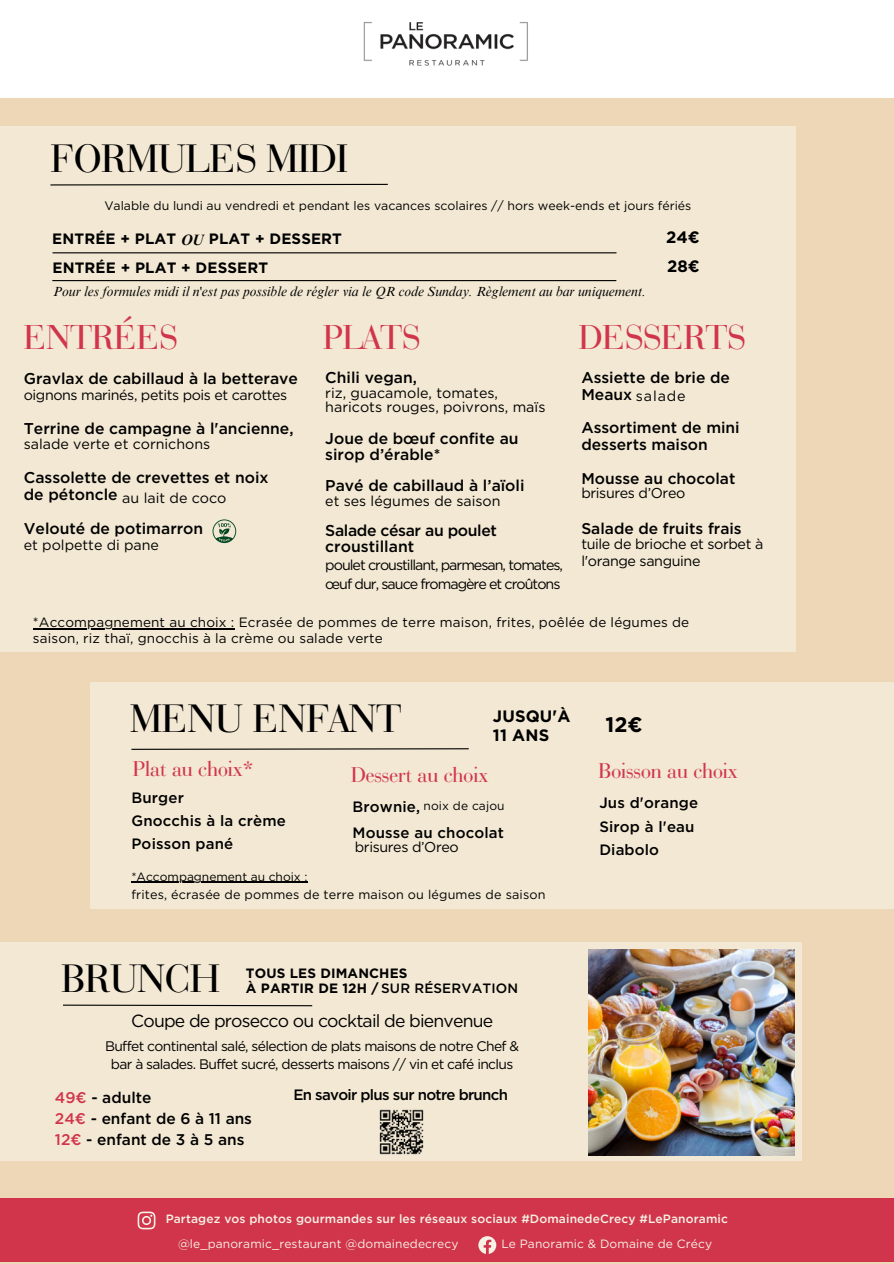
<style>
.page{position:relative;width:894px;height:1264px;background:#fff}
.page>*{position:absolute;margin:0;border:0;box-sizing:border-box;transform-origin:0 0}
.t1{font:41.55px "Bauer Bodoni BT";color:#000}
.t2{font:41.55px "Bauer Bodoni BT";color:#010101}
.t3{font:36.3px "Bauer Bodoni BT";color:#d1354c}
.t4{font:22.5px "Bauer Bodoni BT";color:#d1354c}
.t5{font:700 21px "Gotham";color:#000}
.t6{font:17.55px "Gotham";letter-spacing:-.045em;color:#000}
.t7{font:700 16.5px/19.2px "Gotham";letter-spacing:.01em;color:#000}
.t8{font:500 15.75px "Gotham";letter-spacing:-.025em;color:#000}
.t9{font:500 15.75px "Gotham";color:#000}
.t10{font:500 15.6px/16.8px "Gotham";color:#000}
.t11{font:500 15.45px "Gotham";color:#000}
.t12{font:500 15px "Gotham";letter-spacing:.01em;color:#000}
.t13{font:700 15px "Gotham";letter-spacing:.01em;color:#000}
.t14{font:500 15px "Gotham";letter-spacing:-.045em;color:#010101}
.t15{font:14.25px "Gotham";color:#000}
.t16{font:14.25px/16.8px "Gotham";letter-spacing:-.025em;color:#000}
.t17{font:14.25px "Gotham";letter-spacing:-.07em;color:#000}
.t18{font:13.8px "Gotham";letter-spacing:-.045em;color:#000}
.t19{font:13.5px/15.8px "Gotham";letter-spacing:.01em;color:#000}
.t20{font:italic 13.5px "Times NRMT Pro";color:#000}
.t21{font:500 13.5px "Gotham";letter-spacing:.01em;color:#000}
.t22{font:700 13.5px "Gotham";letter-spacing:.01em;color:#000}
.t23{font:12.6px "Gotham";letter-spacing:.01em;color:#000}
.t24{font:12.3px "Gotham";color:#000}
.t25{font:500 12px "Gotham";letter-spacing:.01em;color:#f6f2e4}
.t26{font:12px "Gotham";letter-spacing:.01em;color:#f6f2e4}
.t27{font:12px "Gotham";color:#000}
.s1{font-family:"Times NRMT Pro";font-style:italic}
.s2{font-weight:500;font-size:15.6px}
.s3{color:#d1354c}
.s4{font-weight:700}
</style>
<div class="page">
<div style="left:0;top:98px;width:893px;height:1165px;background:#edd7b6"></div>
<div style="left:0;top:1198px;width:893px;height:64px;background:#d1354c"></div>
<div style="left:90px;top:682px;width:803px;height:227px;background:#f2e8d3"></div>
<svg style="left:131px;top:748px;width:338px;height:2px"></svg>
<svg style="left:138px;top:1211px;width:17px;height:18px"></svg>
<svg style="left:478px;top:1236px;width:18px;height:17px"></svg>
<div style="left:0;top:127px;width:795px;height:524px;background:#f2e8d3"></div>
<svg style="left:50px;top:183px;width:338px;height:3px"></svg>
<hr style="left:53px;top:252px;width:563px;height:1px;background:#000">
<div style="left:0;top:942px;width:801px;height:218px;background:#f2e8d3"></div>
<svg style="left:63px;top:1004px;width:250px;height:2px"></svg>
<img style="left:363px;top:22px;width:165px;height:44px">
<hr style="left:53px;top:280px;width:562px;height:1px;background:#000">
<img style="left:588px;top:949px;width:206px;height:206px">
<hr style="left:131px;top:881px;width:176px;height:1px;background:#000">
<hr style="left:33px;top:628px;width:201px;height:1px;background:#000">
<img style="left:379px;top:1109px;width:45px;height:46px">
<svg style="left:212px;top:519px;width:24px;height:24px"></svg>
<p class="t1" style="left:50px;top:133px;width:299px">FORMULES MIDI</p>
<p class="t24" style="left:104px;top:200px;width:588px">Valable du lundi au vendredi et pendant les vacances scolaires // hors week-ends et jours fériés</p>
<p class="t13" style="left:52px;top:232px;width:291px">ENTRÉE + PLAT <span class="s1">OU</span> PLAT + DESSERT</p>
<p class="t7" style="left:666px;top:228px;width:35px">24€</p>
<p class="t13" style="left:52px;top:261px;width:217px">ENTRÉE + PLAT + DESSERT</p>
<p class="t7" style="left:667px;top:257px;width:34px">28€</p>
<p class="t20" style="left:53px;top:286px;width:594px">Pour les formules midi il n'est pas possible de régler via le QR code Sunday. Règlement au bar uniquement.</p>
<p class="t3" style="left:24px;top:315px;width:155px">ENTRÉES</p>
<p class="t3" style="left:578px;top:315px;width:168px">DESSERTS</p>
<p class="t10" style="left:24px;top:371px;width:275px">Gravlax de cabillaud à la betterave</p>
<p class="t16" style="left:24px;top:387px;width:265px">oignons marinés, petits pois et carottes</p>
<p class="t10" style="left:24px;top:420px;width:271px">Terrine de campagne à l'ancienne,</p>
<p class="t15" style="left:24px;top:438px;width:188px">salade verte et cornichons</p>
<p class="t10" style="left:24px;top:470px;width:246px">Cassolette de crevettes et noix</p>
<p class="t10" style="left:24px;top:487px;width:95px">de pétoncle</p>
<p class="t10" style="left:24px;top:520px;width:181px">Velouté de potimarron</p>
<p class="t15" style="left:24px;top:538px;width:137px">et polpette di pane</p>
<p class="t3" style="left:323px;top:315px;width:98px">PLATS</p>
<p class="t10" style="left:325px;top:370px;width:93px">Chili vegan,</p>
<p class="t15" style="left:325px;top:386px;width:174px">riz, guacamole, tomates,</p>
<h1 class="t15" style="left:325px;top:401px;width:221px">haricots rouges, poivrons, maïs</h1>
<h5 class="t10" style="left:325px;top:431px;width:195px">Joue de bœuf confite au</h5>
<h3 class="t10" style="left:325px;top:446px;width:117px">sirop d’érable*</h3>
<h4 class="t10" style="left:325px;top:478px;width:201px">Pavé de cabillaud à l’aïoli</h4>
<h4 class="t15" style="left:325px;top:494px;width:177px">et ses légumes de saison</h4>
<p class="t8" style="left:325px;top:523px;width:173px">Salade césar au poulet</p>
<p class="t9" style="left:325px;top:539px;width:90px">croustillant</p>
<p class="t10" style="left:581px;top:370px;width:150px">Assiette de brie de</p>
<p class="t16" style="left:581px;top:388px;width:106px"><span class="s2">Meaux</span> salade</p>
<p class="t10" style="left:581px;top:420px;width:160px">Assortiment de mini desserts maison</p>
<p class="t10" style="left:581px;top:470px;width:155px">Mousse au chocolat</p>
<p class="t10" style="left:581px;top:521px;width:162px">Salade de fruits frais</p>
<p class="t16" style="left:581px;top:485px;width:105px">brisures d’Oreo</p>
<p class="t15" style="left:122px;top:491px;width:106px">au lait de coco</p>
<p class="t16" style="left:581px;top:536px;width:183px">tuile de brioche et sorbet à l'orange sanguine</p>
<p class="t17" style="left:325px;top:558px;width:239px">poulet croustillant, parmesan, tomates,</p>
<p class="t17" style="left:325px;top:577px;width:237px">œuf dur, sauce fromagère et croûtons</p>
<h4 class="t19" style="left:33px;top:615px;width:657px">*Accompagnement au choix : Ecrasée de pommes de terre maison, frites, poêlée de légumes de saison, riz thaï, gnocchis à la crème ou salade verte</h4>
<h5 class="t2" style="left:130px;top:693px;width:272px">MENU ENFANT</h5>
<p class="t7" style="left:492px;top:707px;width:79px">JUSQU'À<br>11 ANS</p>
<p class="t5" style="left:605px;top:715px;width:39px">12€</p>
<p class="t4" style="left:133px;top:754px;width:122px">Plat au choix*</p>
<p class="t4" style="left:598px;top:756px;width:141px">Boisson au choix</p>
<p class="t4" style="left:351px;top:761px;width:139px">Dessert au choix</p>
<p class="t27" style="left:423px;top:800px;width:83px">noix de cajou</p>
<h2 class="t12" style="left:131px;top:790px;width:54px">Burger</h2>
<p class="t12" style="left:599px;top:796px;width:100px">Jus d'orange</p>
<p class="t12" style="left:352px;top:799px;width:69px">Brownie,</p>
<p class="t12" style="left:352px;top:825px;width:153px">Mousse au chocolat</p>
<h5 class="t12" style="left:131px;top:814px;width:156px">Gnocchis à la crème</h5>
<p class="t12" style="left:131px;top:837px;width:103px">Poisson pané</p>
<p class="t12" style="left:599px;top:820px;width:97px">Sirop à l'eau</p>
<p class="t16" style="left:355px;top:839px;width:105px">brisures d’Oreo</p>
<p class="t12" style="left:599px;top:843px;width:61px">Diabolo</p>
<h2 class="t27" style="left:131px;top:871px;width:177px">*Accompagnement au choix :</h2>
<h2 class="t23" style="left:131px;top:888px;width:415px">frites, écrasée de pommes de terre maison ou légumes de saison</h2>
<p class="t1" style="left:62px;top:953px;width:160px">BRUNCH</p>
<p class="t22" style="left:246px;top:966px;width:163px">TOUS LES DIMANCHES</p>
<p class="t6" style="left:131px;top:1012px;width:363px">Coupe de prosecco ou cocktail de bienvenue</p>
<p class="t18" style="left:105px;top:1039px;width:415px">Buffet continental salé, sélection de plats maisons de notre Chef &amp;</p>
<p class="t18" style="left:111px;top:1057px;width:404px">bar à salades. Buffet sucré, desserts maisons // vin et café inclus</p>
<h1 class="t11" style="left:55px;top:1090px;width:98px"><span class="s3">49€</span> - adulte</h1>
<p class="t11" style="left:55px;top:1111px;width:198px"><span class="s3">24€</span> - enfant de 6 à 11 ans</p>
<p class="t11" style="left:55px;top:1133px;width:191px"><span class="s3">12€</span> - enfant de 3 à 5 ans</p>
<p class="t21" style="left:246px;top:982px;width:273px"><span class="s4">À PARTIR DE 12H /</span> SUR RÉSERVATION</p>
<p class="t14" style="left:293px;top:1088px;width:216px">En savoir plus sur notre brunch</p>
<p class="t25" style="left:166px;top:1213px;width:563px">Partagez vos photos gourmandes sur les réseaux sociaux #DomainedeCrecy #LePanoramic</p>
<h1 class="t26" style="left:178px;top:1238px;width:282px">@le_panoramic_restaurant @domainedecrecy</h1>
<p class="t26" style="left:501px;top:1238px;width:212px">Le Panoramic &amp; Domaine de Crécy</p>
</div>
